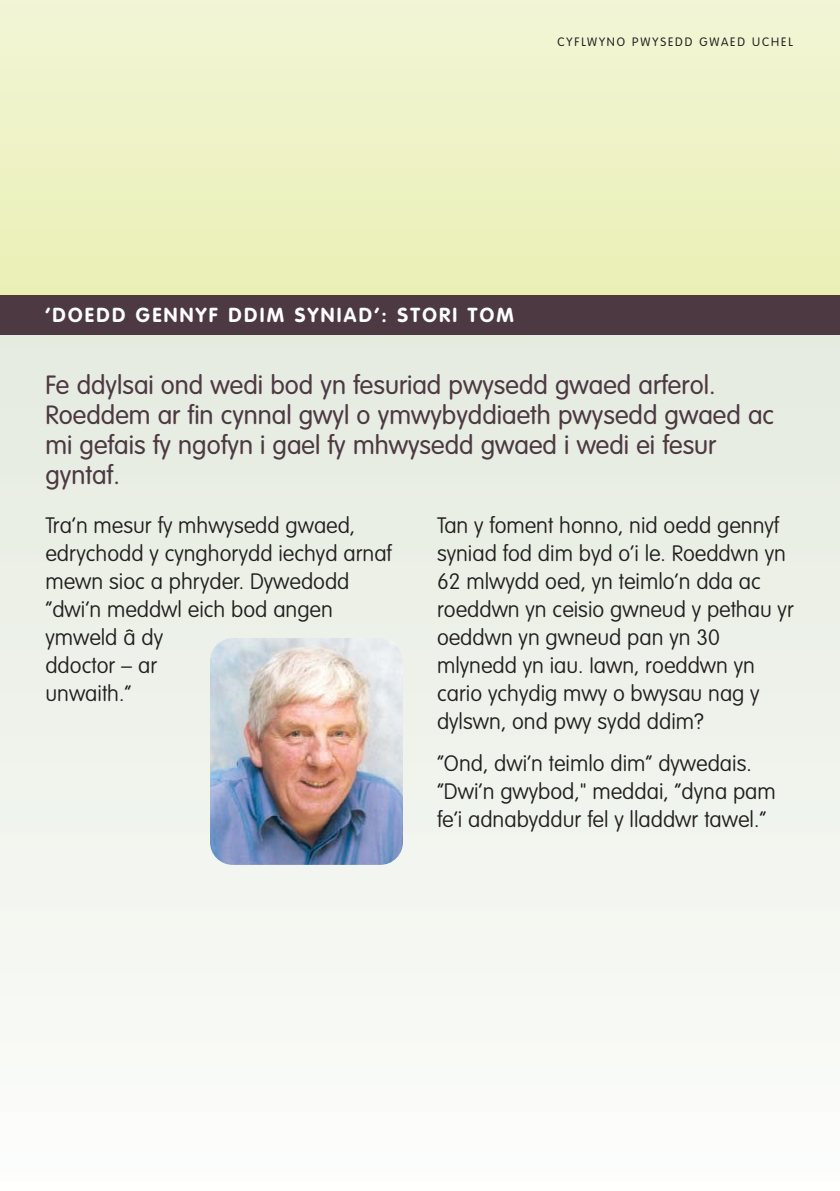
<style>
.page{position:relative;width:840px;height:1191px;background:#fff}
.page>*{position:absolute;margin:0;border:0;box-sizing:border-box;transform-origin:0 0}
.t1{font:300 26px/30px "VAG Rounded";color:#4c3942}
.t2{font:100 22px/28px "VAG Rounded";color:#231f20}
.t3{font:700 20px "VAG Rounded";letter-spacing:.115em;color:#fff}
.t4{font:300 12px "VAG Rounded";letter-spacing:.16em;color:#231f20}
</style>
<div class="page">
<div style="left:0;top:0;width:839px;height:295px;background:linear-gradient(to bottom,#f2f5d6,#eaefb6)"></div>
<div style="left:0;top:334px;width:839px;height:857px;background:linear-gradient(to bottom,#e5ebdf,#fcfcfb)"></div>
<div style="left:0;top:295px;width:839px;height:39px;background:#4c3942"></div>
<img style="left:210px;top:638px;width:193px;height:227px;border-radius:23px">
<p class="t4" style="left:557px;top:37px;width:237px">CYFLWYNO PWYSEDD GWAED UCHEL</p>
<p class="t3" style="left:45px;top:306px;width:469px">‘DOEDD GENNYF DDIM SYNIAD’: STORI TOM</p>
<p class="t1" style="left:45px;top:372px;width:729px">Fe ddylsai ond wedi bod yn fesuriad pwysedd gwaed arferol.<br>Roeddem ar fin cynnal gwyl o ymwybyddiaeth pwysedd gwaed ac mi gefais fy ngofyn i gael fy mhwysedd gwaed i wedi ei fesur gyntaf.</p>
<p class="t2" style="left:45px;top:513px;width:348px">Tra’n mesur fy mhwysedd gwaed, edrychodd y cynghorydd iechyd arnaf mewn sioc a phryder. Dywedodd “dwi’n meddwl eich bod angen ymweld â dy<br>ddoctor – ar<br>unwaith.”</p>
<p class="t2" style="left:437px;top:513px;width:358px">Tan y foment honno, nid oedd gennyf syniad fod dim byd o’i le. Roeddwn yn<br>62 mlwydd oed, yn teimlo’n dda ac roeddwn yn ceisio gwneud y pethau yr oeddwn yn gwneud pan yn 30 mlynedd yn iau. Iawn, roeddwn yn cario ychydig mwy o bwysau nag y dylswn, ond pwy sydd ddim?</p>
<p class="t2" style="left:437px;top:751px;width:340px">“Ond, dwi’n teimlo dim” dywedais. “Dwi’n gwybod," meddai, “dyna pam fe’i adnabyddur fel y lladdwr tawel.”</p>
</div>
